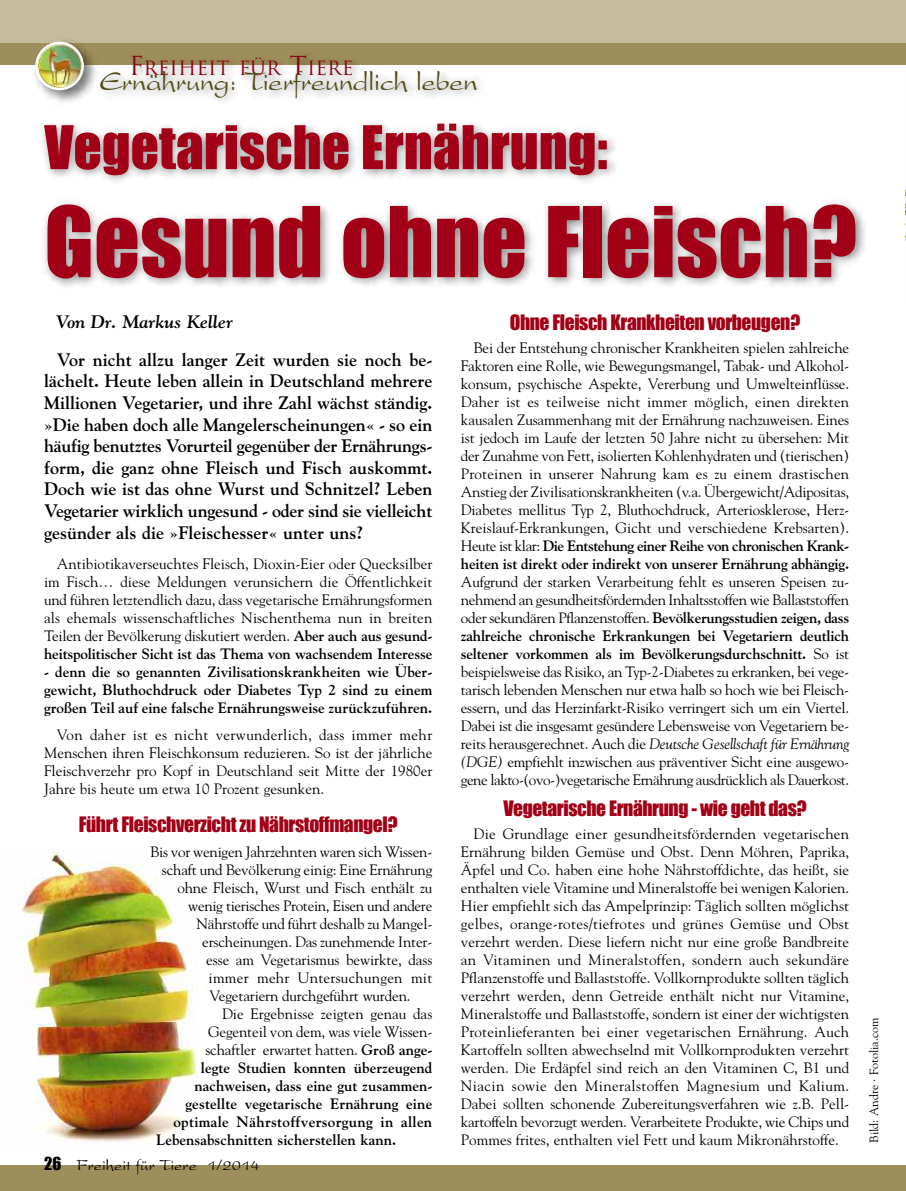
<style>
.page{position:relative;width:906px;height:1191px;background:#fff}
.page>*{position:absolute;margin:0;border:0;box-sizing:border-box;transform-origin:0 0}
.t1{font:90px "Impact";color:#a10016}
.t2{font:55.5px "Impact";color:#a10016}
.t3{font:29.1px "President Plain";letter-spacing:-.02em;color:#534b17}
.t4{font:19.5px "Impact";letter-spacing:-.02em;color:#a10016}
.t5{font:19.2px "Trajan";color:#8c0013}
.t6{font:700 18px/21.6px "Goudy";color:#000;text-align:justify}
.t7{font:italic 700 18px "Goudy";color:#000}
.t8{font:16.5px "President Plain";color:#000}
.t9{font:15px/18px "Goudy";letter-spacing:-.01em;color:#000;text-align:justify}
.t10{font:700 15px/18px "Goudy";color:#000;text-align:justify}
.t11{font:700 15px "Goudy";letter-spacing:.02em;color:#000}
.t12{font:15px "Goudy";letter-spacing:.015em;color:#000}
.t13{font:12px "Goudy";color:#000}
.s1{font-size:25.5px}
.s2{font-weight:700}
.s3{font-style:italic}
.s4{font-family:"Impact"}
</style>
<div class="page">
<img style="left:22px;top:850px;width:175px;height:292px">
<div style="left:0;top:1165px;width:906px;height:26px;background:#9e8e5b"></div>
<div style="left:0;top:42px;width:906px;height:22px;background:#9e8e5b"></div>
<div style="left:0;top:0;width:906px;height:43px;background:#c5bb9d"></div>
<img style="left:28px;top:41px;width:64px;height:54px">
<img style="left:35px;top:42px;width:49px;height:48px">
<img style="left:89px;top:58px;width:771px;height:37px">
<img style="left:42px;top:95px;width:864px;height:192px">
<p class="t5" style="left:129px;top:57px;width:226px"><span class="s1">F</span>REIHEIT FÜR <span class="s1">T</span>IERE</p>
<h3 class="t3" style="left:99px;top:70px;width:380px">Ernährung: Tierfreundlich leben</h3>
<h2 class="t2" style="left:44px;top:113px;width:565px">Vegetarische Ernährung:</h2>
<h1 class="t1" style="left:44px;top:186px;width:814px">Gesund ohne Fleisch?</h1>
<p class="t7" style="left:57px;top:311px;width:178px">Von Dr. Markus Keller</p>
<p class="t6" style="left:44px;top:349px;width:390px;text-indent:13px">Vor nicht allzu langer Zeit wurden sie noch be&shy;lächelt. Heute leben allein in Deutschland mehrere Millionen Vegetarier, und ihre Zahl wächst ständig. »Die haben doch alle Mangelerscheinungen« - so ein häufig benutztes Vorurteil gegenüber der Ernährungs&shy;form, die ganz ohne Fleisch und Fisch auskommt.<br>Doch wie ist das ohne Wurst und Schnitzel? Leben Vegetarier wirklich ungesund - oder sind sie vielleicht gesünder als die »Fleischesser« unter uns?</p>
<p class="t9" style="left:44px;top:555px;width:390px;text-indent:13px">Antibiotikaverseuchtes Fleisch, Dioxin-Eier oder Quecksilber im Fisch… diese Meldungen verunsichern die Öffentlichkeit und führen letztendlich dazu, dass vegetarische Ernährungsformen als ehemals wissenschaftliches Nischenthema nun in breiten Teilen der Bevölkerung diskutiert werden. <span class="s2">Aber auch aus gesund&shy;heitspolitischer Sicht ist das Thema von wachsendem Interesse</span></p>
<p class="t10" style="left:44px;top:663px;width:390px">- denn die so genannten Zivilisationskrankheiten wie Über&shy;gewicht, Bluthochdruck oder Diabetes Typ 2 sind zu einem großen Teil auf eine falsche Ernährungsweise zurückzuführen.</p>
<p class="t9" style="left:44px;top:725px;width:390px;text-indent:13px">Von daher ist es nicht verwunderlich, dass immer mehr Menschen ihren Fleischkonsum reduzieren. So ist der jährliche Fleischverzehr pro Kopf in Deutschland seit Mitte der 1980er Jahre bis heute um etwa 10 Prozent gesunken.</p>
<h3 class="t4" style="left:79px;top:812px;width:320px">Führt Fleischverzicht zu Nährstoffmangel?</h3>
<p class="t9" style="left:150px;top:842px;width:284px">Bis vor wenigen Jahrzehnten waren sich Wissen-</p>
<p class="t9" style="left:162px;top:860px;width:272px">schaft und Bevölkerung einig: Eine Ernährung</p>
<p class="t9" style="left:177px;top:878px;width:256px">ohne Fleisch, Wurst und Fisch enthält zu</p>
<p class="t9" style="left:188px;top:896px;width:245px">wenig tierisches Protein, Eisen und andere</p>
<p class="t9" style="left:196px;top:914px;width:237px">Nährstoffe und führt deshalb zu Mangel-</p>
<p class="t9" style="left:202px;top:932px;width:231px">erscheinungen. Das zunehmende Inter-</p>
<p class="t9" style="left:206px;top:950px;width:227px">esse am Vegetarismus bewirkte, dass</p>
<p class="t12" style="left:209px;top:968px;width:225px">immer mehr Untersuchungen mit</p>
<p class="t9" style="left:209px;top:986px;width:203px">Vegetariern durchgeführt wurden.</p>
<p class="t9" style="left:222px;top:1004px;width:212px">Die Ergebnisse zeigten genau das</p>
<p class="t9" style="left:208px;top:1022px;width:226px">Gegenteil von dem, was viele Wissen-</p>
<p class="t9" style="left:205px;top:1040px;width:228px">schaftler erwartet hatten. <span class="s2">Groß ange-</span></p>
<p class="t10" style="left:201px;top:1058px;width:233px">legte Studien konnten überzeugend</p>
<p class="t10" style="left:194px;top:1076px;width:239px">nachweisen, dass eine gut zusammen-</p>
<p class="t10" style="left:185px;top:1094px;width:248px">gestellte vegetarische Ernährung eine</p>
<p class="t11" style="left:173px;top:1112px;width:260px">optimale Nährstoffversorgung in allen</p>
<p class="t10" style="left:156px;top:1130px;width:241px">Lebensabschnitten sicherstellen kann.</p>
<h3 class="t4" style="left:510px;top:310px;width:292px">Ohne Fleisch Krankheiten vorbeugen?</h3>
<p class="t9" style="left:461px;top:339px;width:390px;text-indent:13px">Bei der Entstehung chronischer Krankheiten spielen zahlreiche Faktoren eine Rolle, wie Bewegungsmangel, Tabak- und Alkohol&shy;konsum, psychische Aspekte, Vererbung und Umwelteinflüsse.<br>Daher ist es teilweise nicht immer möglich, einen direkten kausalen Zusammenhang mit der Ernährung nachzuweisen. Eines ist jedoch im Laufe der letzten 50 Jahre nicht zu übersehen: Mit der Zunahme von Fett, isolierten Kohlenhydraten und (tierischen)<br>Proteinen in unserer Nahrung kam es zu einem drastischen Anstieg der Zivilisationskrankheiten (v.a. Übergewicht/Adipositas, Diabetes mellitus Typ 2, Bluthochdruck, Arteriosklerose, Herz-Kreislauf-Erkrankungen, Gicht und verschiedene Krebsarten).<br>Heute ist klar: <span class="s2">Die Entstehung einer Reihe von chronischen Krank&shy;heiten ist direkt oder indirekt von unserer Ernährung abhängig.</span></p>
<p class="t9" style="left:461px;top:573px;width:390px">Aufgrund der starken Verarbeitung fehlt es unseren Speisen zu&shy;nehmend an gesundheitsfördernden Inhaltsstoffen wie Ballaststoffen oder sekundären Pflanzenstoffen. <span class="s2">Bevölkerungsstudien zeigen, dass zahlreiche chronische Erkrankungen bei Vegetariern deutlich seltener vorkommen als im Bevölkerungsdurchschnitt.</span> So ist beispielsweise das Risiko, an Typ-2-Diabetes zu erkranken, bei vege&shy;tarisch lebenden Menschen nur etwa halb so hoch wie bei Fleisch&shy;essern, und das Herzinfarkt-Risiko verringert sich um ein Viertel.<br>Dabei ist die insgesamt gesündere Lebensweise von Vegetariern be&shy;reits herausgerechnet. Auch die <span class="s3">Deutsche Gesellschaft für Ernährung (DGE)</span> empfiehlt inzwischen aus präventiver Sicht eine ausgewo&shy;gene lakto-(ovo-)vegetarische Ernährung ausdrücklich als Dauerkost.</p>
<h3 class="t4" style="left:503px;top:796px;width:305px">Vegetarische Ernährung - wie geht das?</h3>
<p class="t9" style="left:461px;top:824px;width:390px;text-indent:13px">Die Grundlage einer gesundheitsfördernden vegetarischen Ernährung bilden Gemüse und Obst. Denn Möhren, Paprika, Äpfel und Co. haben eine hohe Nährstoffdichte, das heißt, sie enthalten viele Vitamine und Mineralstoffe bei wenigen Kalorien.<br>Hier empfiehlt sich das Ampelprinzip: Täglich sollten möglichst gelbes, orange-rotes/tiefrotes und grünes Gemüse und Obst verzehrt werden. Diese liefern nicht nur eine große Bandbreite an Vitaminen und Mineralstoffen, sondern auch sekundäre Pflanzenstoffe und Ballaststoffe. Vollkornprodukte sollten täglich verzehrt werden, denn Getreide enthält nicht nur Vitamine, Mineralstoffe und Ballaststoffe, sondern ist einer der wichtigsten Proteinlieferanten bei einer vegetarischen Ernährung. Auch Kartoffeln sollten abwechselnd mit Vollkornprodukten verzehrt werden. Die Erdäpfel sind reich an den Vitaminen C, B1 und Niacin sowie den Mineralstoffen Magnesium und Kalium.<br>Dabei sollten schonende Zubereitungsverfahren wie z.B. Pell&shy;kartoffeln bevorzugt werden. Verarbeitete Produkte, wie Chips und Pommes frites, enthalten viel Fett und kaum Mikronährstoffe.</p>
<p class="t8" style="left:44px;top:1159px;width:217px"><span class="s4">26</span> Freiheit für Tiere 1/2014</p>
<p class="t13" style="left:867px;top:1142px;width:126px;rotate:-90deg">Bild: Andre · Fotolia.com</p>
</div>
